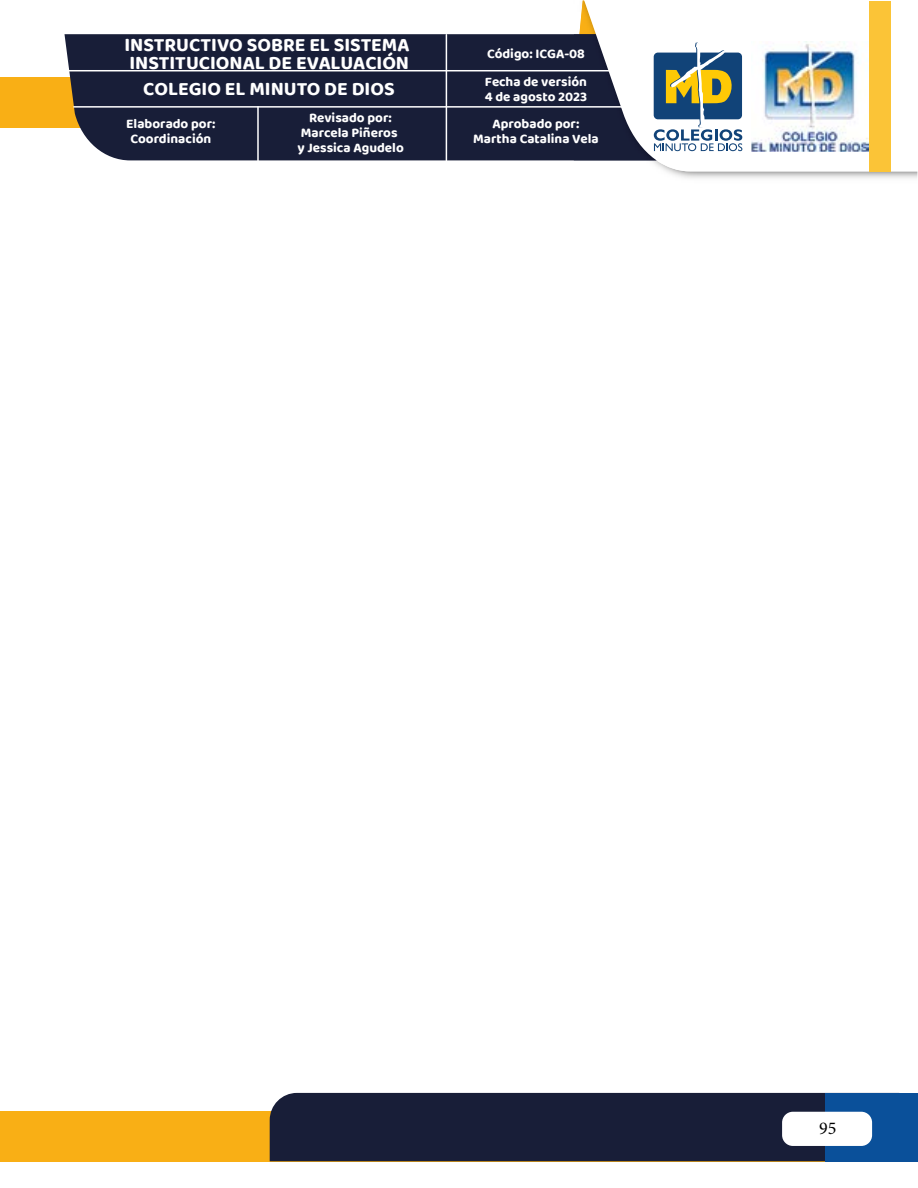
<style>
.page{position:relative;width:918px;height:1188px;background:#fff}
.page>*{position:absolute;margin:0;border:0;box-sizing:border-box;transform-origin:0 0}
.t1{font:700 19.5px/18px "Baloo 2";color:#fff}
.t2{font:18px "Minion Pro";color:#000}
.t3{font:700 13.5px/15px "Baloo 2";color:#fff;text-align:center}
</style>
<div class="page">
<div style="left:0;top:77px;width:429px;height:51px;background:#f9af15"></div>
<div style="left:0;top:1111px;width:917px;height:51px;background:#f9af15"></div>
<div style="left:64px;top:34px;width:510px;height:126px;background:#181e38"></div>
<img style="left:666px;top:171px;width:251px;height:7px">
<img style="left:574px;top:34px;width:8px;height:127px">
<svg style="left:582px;top:1px;width:288px;height:170px"></svg>
<div style="left:870px;top:1px;width:21px;height:170px;background:#fbc437"></div>
<hr style="left:69px;top:70px;width:583px;height:1px;background:#fff">
<hr style="left:73px;top:106px;width:565px;height:2px;background:#fff">
<hr style="left:446px;top:34px;width:1px;height:127px;background:#fff">
<hr style="left:257px;top:106px;width:2px;height:55px;background:#fff">
<div style="left:270px;top:1093px;width:555px;height:68px;background:#181e38"></div>
<div style="left:825px;top:1093px;width:92px;height:68px;background:#0a509a"></div>
<svg style="left:577px;top:1px;width:165px;height:150px"></svg>
<div style="left:782px;top:1112px;width:90px;height:34px;background:#fff;border-radius:11px"></div>
<img style="left:751px;top:41px;width:117px;height:111px">
<h1 class="t1" style="left:124px;top:35px;width:287px">INSTRUCTIVO SOBRE EL SISTEMA<br>INSTITUCIONAL DE EVALUACIÓN</h1>
<p class="t3" style="left:485px;top:39px;width:104px;line-height:28px;text-align:left">Código: ICGA-08<br>Fecha de versión</p>
<p class="t3" style="left:485px;top:89px;width:104px">4 de agosto 2023</p>
<p class="t3" style="left:126px;top:115px;width:91px">Elaborado por:<br>Coordinación</p>
<p class="t3" style="left:297px;top:109px;width:108px">Revisado por:<br>Marcela Piñeros y Jessica Agudelo</p>
<p class="t3" style="left:473px;top:115px;width:127px">Aprobado por:<br>Martha Catalina Vela</p>
<h1 class="t1" style="left:143px;top:79px;width:253px">COLEGIO EL MINUTO DE DIOS</h1>
<h2 class="t2" style="left:819px;top:1116px;width:19px">95</h2>
</div>
